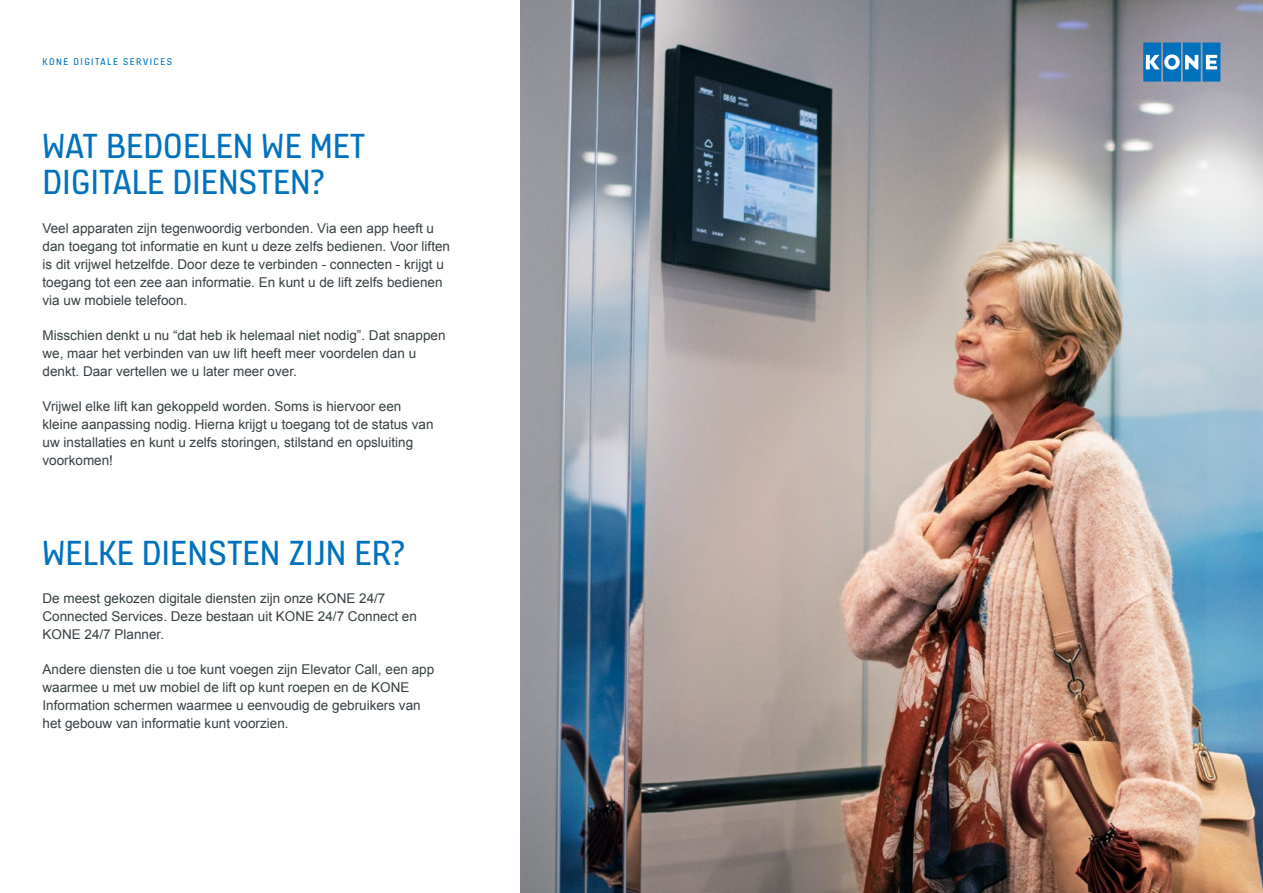
<style>
.page{position:relative;width:1263px;height:893px;background:#fff}
.page>*{position:absolute;margin:0;border:0;box-sizing:border-box;transform-origin:0 0}
.t1{font:37.5px/36px "KONE Information";color:#0072bd}
.t2{font:13.5px/18px "Arial";color:#364043}
.t3{font:10.5px "KONE Information";letter-spacing:.14em;color:#0072bd}
</style>
<div class="page">
<img style="left:521px;top:0;width:742px;height:893px">
<svg style="left:1143px;top:43px;width:77px;height:39px;background:#398dc6"></svg>
<p class="t3" style="left:43px;top:54px;width:131px">KONE DIGITALE SERVICES</p>
<h1 class="t1" style="left:43px;top:126px;width:325px">WAT BEDOELEN WE MET<br>DIGITALE DIENSTEN?</h1>
<p class="t2" style="left:43px;top:219px;width:409px">Veel apparaten zijn tegenwoordig verbonden. Via een app heeft u dan toegang tot informatie en kunt u deze zelfs bedienen. Voor liften is dit vrijwel hetzelfde. Door deze te verbinden - connecten - krijgt u toegang tot een zee aan informatie. En kunt u de lift zelfs bedienen via uw mobiele telefoon.</p>
<p class="t2" style="left:43px;top:326px;width:404px">Misschien denkt u nu “dat heb ik helemaal niet nodig”. Dat snappen we, maar het verbinden van uw lift heeft meer voordelen dan u denkt. Daar vertellen we u later meer over.</p>
<p class="t2" style="left:43px;top:397px;width:392px">Vrijwel elke lift kan gekoppeld worden. Soms is hiervoor een kleine aanpassing nodig. Hierna krijgt u toegang tot de status van uw installaties en kunt u zelfs storingen, stilstand en opsluiting voorkomen!</p>
<h1 class="t1" style="left:43px;top:533px;width:363px">WELKE DIENSTEN ZIJN ER?</h1>
<p class="t2" style="left:43px;top:589px;width:376px">De meest gekozen digitale diensten zijn onze KONE 24/7<br>Connected Services. Deze bestaan uit KONE 24/7 Connect en<br>KONE 24/7 Planner.</p>
<p class="t2" style="left:43px;top:660px;width:393px">Andere diensten die u toe kunt voegen zijn Elevator Call, een app waarmee u met uw mobiel de lift op kunt roepen en de KONE Information schermen waarmee u eenvoudig de gebruikers van het gebouw van informatie kunt voorzien.</p>
</div>
